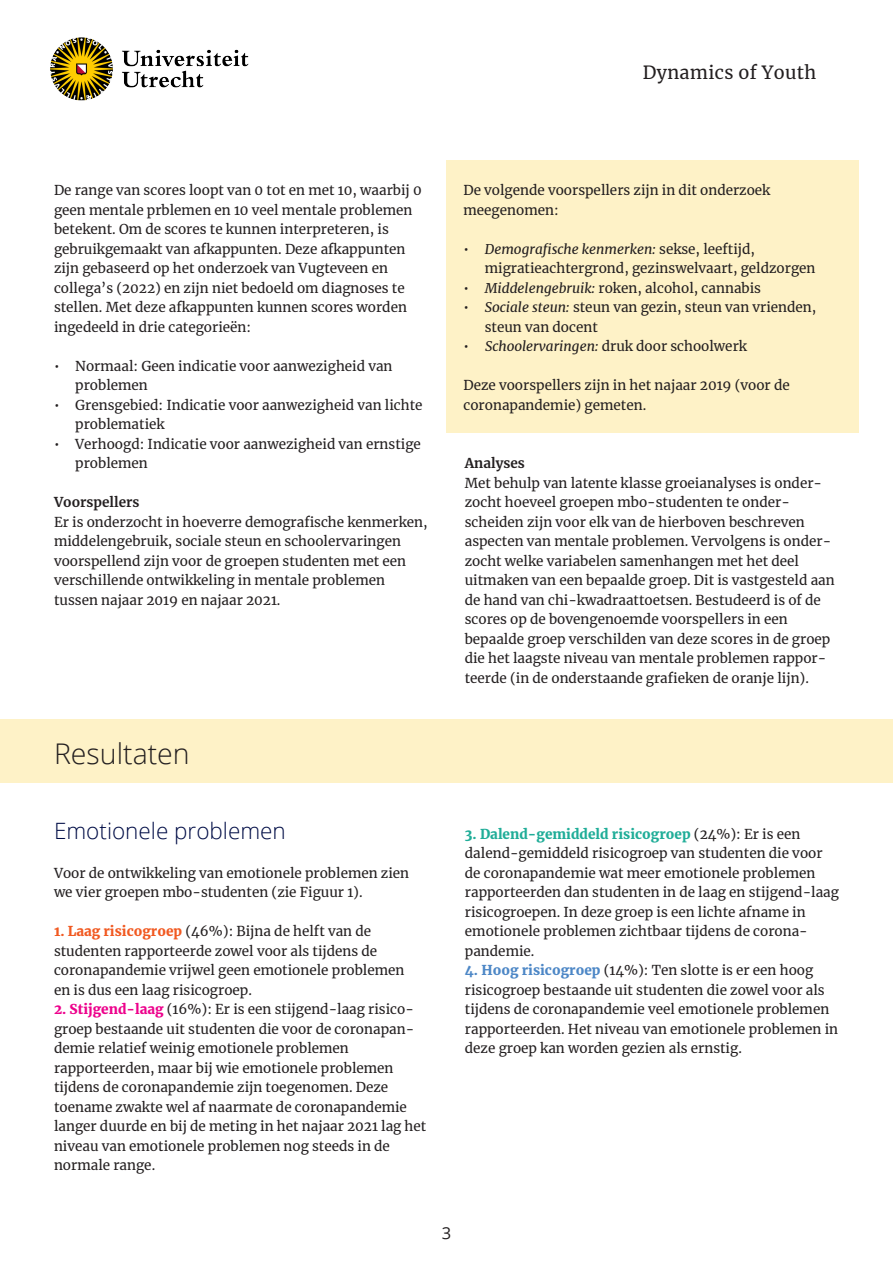
<style>
.page{position:relative;width:893px;height:1263px;background:#fff}
.page>*{position:absolute;margin:0;border:0;box-sizing:border-box;transform-origin:0 0}
.KOP_Corona{font:300 28.5px "Open Sans";color:#231f20}
.kop_2{font:300 22.5px "Open Sans";color:#000d46}
.t1{font:18px "Merriweather";letter-spacing:.02em;color:#231f20}
.t2{font:16.5px "Open Sans";color:#231f20}
.plat{font:13.5px/19.5px "Merriweather";color:#231f20}
.plat_5_-5{font:13.5px/19.5px "Merriweather";color:#231f20}
.s1{font-weight:700}
.s2{font-style:italic}
.s3{font-weight:900;color:#f15921}
.s4{font-weight:900;color:#ed028c}
.s5{font-weight:900;color:#20ad98}
.s6{font-weight:900;color:#4d87c6}
</style>
<div class="page">
<div style="left:0;top:719px;width:893px;height:63px;background:#fef2c7"></div>
<img style="left:50px;top:37px;width:199px;height:64px">
<div style="left:446px;top:160px;width:413px;height:273px;background:#fef2c7"></div>
<p class="t1" style="left:643px;top:60px;width:175px">Dynamics of Youth</p>
<p class="plat" style="left:54px;top:180px;width:369px">De range van scores loopt van 0 tot en met 10, waarbij 0 geen mentale prblemen en 10 veel mentale problemen betekent. Om de scores te kunnen interpreteren, is gebruikgemaakt van afkappunten. Deze afkappunten zijn gebaseerd op het onderzoek van Vugteveen en collega’s (2022) en zijn niet bedoeld om diagnoses te stellen. Met deze afkappunten kunnen scores worden ingedeeld in drie categorieën:</p>
<p class="plat_5_-5" style="left:75px;top:355px;width:319px;text-indent:-21px">• Normaal: Geen indicatie voor aanwezigheid van problemen</p>
<p class="plat_5_-5" style="left:75px;top:394px;width:349px;text-indent:-21px">• Grensgebied: Indicatie voor aanwezigheid van lichte problematiek</p>
<p class="plat_5_-5" style="left:75px;top:433px;width:347px;text-indent:-21px">• Verhoogd: Indicatie voor aanwezigheid van ernstige problemen</p>
<p class="plat" style="left:54px;top:492px;width:375px"><span class="s1">Voorspellers<br></span>Er is onderzocht in hoeverre demografische kenmerken, middelengebruik, sociale steun en schoolervaringen voorspellend zijn voor de groepen studenten met een verschillende ontwikkeling in mentale problemen tussen najaar 2019 en najaar 2021.</p>
<p class="KOP_Corona" style="left:54px;top:734px;width:137px">Resultaten</p>
<p class="plat_5_-5" style="left:463px;top:180px;width:308px">De volgende voorspellers zijn in dit onderzoek meegenomen:</p>
<p class="plat_5_-5" style="left:485px;top:238px;width:332px;text-indent:-21px">• <span class="s2">Demografische kenmerken:</span> sekse, leeftijd, migratieachtergrond, gezinswelvaart, geldzorgen</p>
<p class="plat_5_-5" style="left:463px;top:277px;width:299px">• <span class="s2">Middelengebruik:</span> roken, alcohol, cannabis</p>
<p class="plat_5_-5" style="left:485px;top:297px;width:333px;text-indent:-21px">• <span class="s2">Sociale steun:</span> steun van gezin, steun van vrienden, steun van docent</p>
<p class="plat_5_-5" style="left:463px;top:336px;width:285px">• <span class="s2">Schoolervaringen:</span> druk door schoolwerk</p>
<p class="plat_5_-5" style="left:463px;top:375px;width:328px">Deze voorspellers zijn in het najaar 2019 (voor de coronapandemie) gemeten.</p>
<p class="plat" style="left:465px;top:453px;width:372px"><span class="s1">Analyses<br></span>Met behulp van latente klasse groeianalyses is onder&shy;zocht hoeveel groepen mbo-studenten te onder&shy;scheiden zijn voor elk van de hierboven beschreven aspecten van mentale problemen. Vervolgens is onder&shy;zocht welke variabelen samenhangen met het deel uitmaken van een bepaalde groep. Dit is vastgesteld aan de hand van chi-kwadraattoetsen. Bestudeerd is of de scores op de bovengenoemde voorspellers in een bepaalde groep verschilden van deze scores in de groep die het laagste niveau van mentale problemen rappor&shy;teerde (in de onderstaande grafieken de oranje lijn).</p>
<p class="kop_2" style="left:54px;top:815px;width:233px">Emotionele problemen</p>
<p class="plat" style="left:54px;top:862px;width:357px">Voor de ontwikkeling van emotionele problemen zien we vier groepen mbo-studenten (zie Figuur 1).</p>
<p class="plat" style="left:54px;top:921px;width:352px"><span class="s3">1. Laag risicogroep</span> (46%): Bijna de helft van de studenten rapporteerde zowel voor als tijdens de coronapandemie vrijwel geen emotionele problemen en is dus een laag risicogroep.</p>
<p class="plat" style="left:54px;top:999px;width:374px"><span class="s4">2. Stijgend-laag</span> (16%): Er is een stijgend-laag risico&shy;groep bestaande uit studenten die voor de coronapan&shy;demie relatief weinig emotionele problemen rapporteerden, maar bij wie emotionele problemen tijdens de coronapandemie zijn toegenomen. Deze toename zwakte wel af naarmate de coronapandemie langer duurde en bij de meting in het najaar 2021 lag het niveau van emotionele problemen nog steeds in de normale range.</p>
<p class="plat" style="left:465px;top:823px;width:376px"><span class="s5">3. Dalend-gemiddeld risicogroep</span> (24%): Er is een dalend-gemiddeld risicogroep van studenten die voor de coronapandemie wat meer emotionele problemen rapporteerden dan studenten in de laag en stijgend-laag risicogroepen. In deze groep is een lichte afname in emotionele problemen zichtbaar tijdens de corona&shy;pandemie.</p>
<p class="plat" style="left:465px;top:960px;width:375px"><span class="s6">4. Hoog risicogroep</span> (14%): Ten slotte is er een hoog risicogroep bestaande uit studenten die zowel voor als tijdens de coronapandemie veel emotionele problemen rapporteerden. Het niveau van emotionele problemen in deze groep kan worden gezien als ernstig.</p>
<p class="t2" style="left:442px;top:1222px;width:11px">3</p>
</div>
